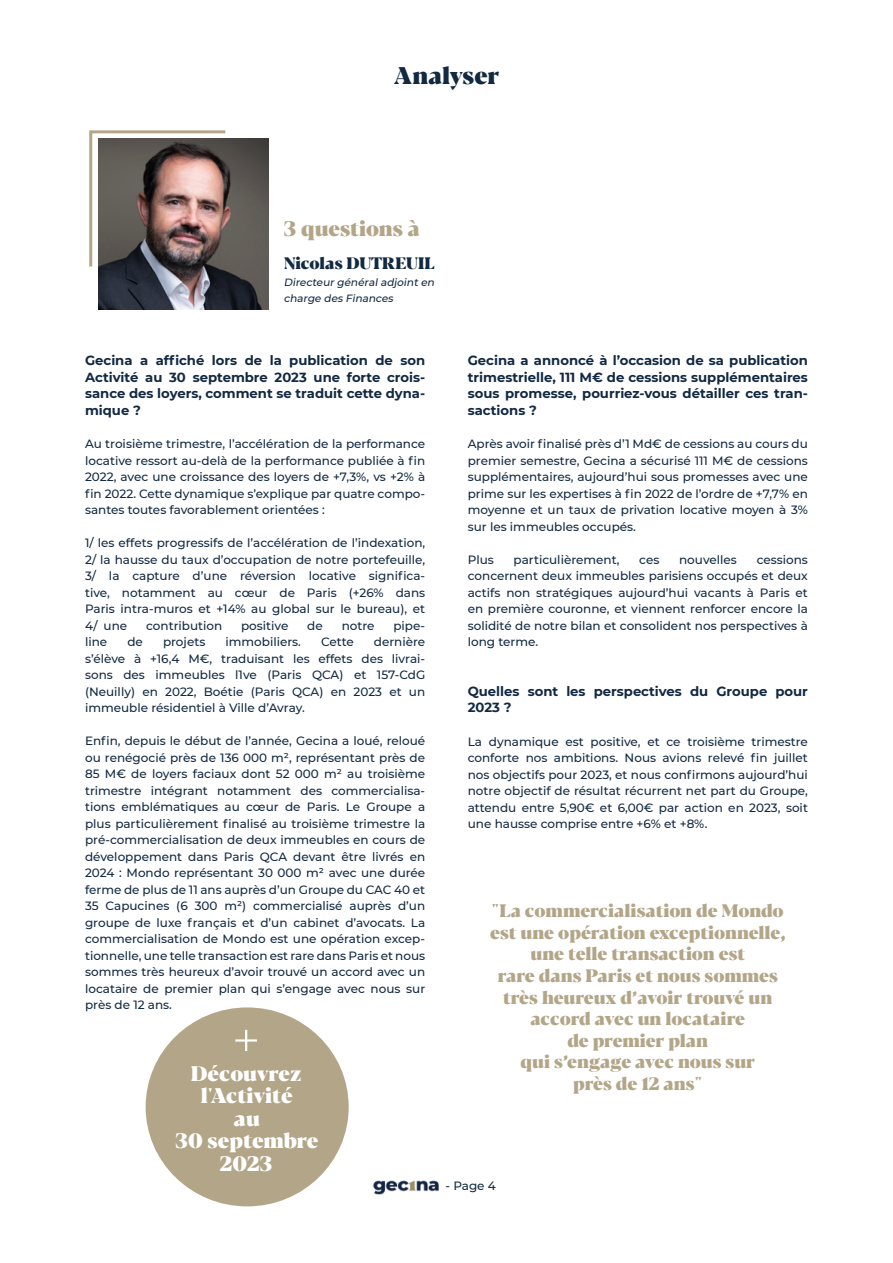
<style>
.page{position:relative;width:893px;height:1263px;background:#fff}
.page>*{position:absolute;margin:0;border:0;box-sizing:border-box;transform-origin:0 0}
.t1{font:300 51px "Montserrat";color:#fff}
.t2{font:800 24px "Blacker Pro Dis";color:#122942}
.t3{font:800 21px/22.5px "Blacker Pro Dis";color:#fff;text-align:center}
.t4{font:800 21px "Blacker Pro Dis";color:#b3a688}
.t5{font:800 18px/21.6px "Blacker Pro Dis";color:#b3a688;text-align:center}
.t6{font:800 16.5px "Blacker Pro Dis";color:#122942}
.t7{font:700 13.2px/16.5px "Montserrat";color:#122942;text-align:justify}
.t8{font:500 12px/16.5px "Montserrat";color:#122942;text-align:justify}
.t9{font:500 12px "Montserrat";color:#122940}
.t10{font:italic 500 10.5px/16.5px "Montserrat";color:#122942}
.s1{color:#122942}
</style>
<div class="page">
<img style="left:373px;top:1180px;width:66px;height:15px">
<img style="left:99px;top:139px;width:170px;height:170px">
<svg style="left:89px;top:130px;width:139px;height:139px"></svg>
<div style="left:146px;top:1007px;width:203px;height:199px;background:#b3a688;border-radius:50%"></div>
<h2 class="t2" style="left:394px;top:57px;width:107px">Analyser</h2>
<h3 class="t4" style="left:284px;top:212px;width:137px">3 questions à</h3>
<h3 class="t6" style="left:284px;top:251px;width:152px">Nicolas DUTREUIL</h3>
<p class="t10" style="left:284px;top:274px;width:154px">Directeur général adjoint en charge des Finances</p>
<p class="t7" style="left:85px;top:352px;width:342px">Gecina a affiché lors de la publication de son Activité au 30 septembre 2023 une forte crois&shy;sance des loyers, comment se traduit cette dyna&shy;mique ?</p>
<p class="t8" style="left:85px;top:435px;width:342px">Au troisième trimestre, l’accélération de la performance locative ressort au-delà de la performance publiée à fin 2022, avec une croissance des loyers de +7,3%, vs +2% à fin 2022. Cette dynamique s’explique par quatre compo&shy;santes toutes favorablement orientées :</p>
<p class="t8" style="left:85px;top:534px;width:342px">1/ les effets progressifs de l’accélération de l’indexation, 2/ la hausse du taux d’occupation de notre portefeuille, 3/ la capture d’une réversion locative significa&shy;tive, notamment au cœur de Paris (+26% dans Paris intra-muros et +14% au global sur le bureau), et 4/ une</p>
<p class="t8" style="left:146px;top:617px;width:78px">contribution</p>
<p class="t8" style="left:241px;top:617px;width:49px">positive</p>
<p class="t8" style="left:307px;top:617px;width:17px">de</p>
<p class="t8" style="left:342px;top:617px;width:34px">notre</p>
<p class="t8" style="left:393px;top:617px;width:33px">pipe-</p>
<p class="t8" style="left:85px;top:633px;width:342px;text-indent:289px">dernière s’élève à +16,4 M€, traduisant les effets des livrai&shy;sons des immeubles l1ve (Paris QCA) et 157-CdG (Neuilly) en 2022, Boétie (Paris QCA) en 2023 et un immeuble résidentiel à Ville d’Avray.</p>
<p class="t8" style="left:85px;top:732px;width:342px">Enfin, depuis le début de l’année, Gecina a loué, reloué ou renégocié près de 136 000 m², représentant près de 85 M€ de loyers faciaux dont 52 000 m² au troisième trimestre intégrant notamment des commercialisa&shy;tions emblématiques au cœur de Paris. Le Groupe a plus particulièrement finalisé au troisième trimestre la pré-commercialisation de deux immeubles en cours de développement dans Paris QCA devant être livrés en 2024 : Mondo représentant 30 000 m² avec une durée ferme de plus de 11 ans auprès d’un Groupe du CAC 40 et 35 Capucines (6 300 m²) commercialisé auprès d’un groupe de luxe français et d’un cabinet d’avocats. La commercialisation de Mondo est une opération excep&shy;tionnelle, une telle transaction est rare dans Paris et nous sommes très heureux d’avoir trouvé un accord avec un locataire de premier plan qui s’engage avec nous sur près de 12 ans.</p>
<p class="t8" style="left:85px;top:633px;width:24px">line</p>
<p class="t8" style="left:127px;top:633px;width:17px">de</p>
<p class="t8" style="left:163px;top:633px;width:44px">projets</p>
<p class="t8" style="left:225px;top:633px;width:77px">immobiliers.</p>
<p class="t8" style="left:321px;top:633px;width:34px">Cette</p>
<h1 class="t1" style="left:232px;top:1005px;width:31px">+</h1>
<h3 class="t3" style="left:175px;top:1060px;width:144px">Découvrez l'Activité<br>au<br>30 septembre<br>2023</h3>
<p class="t7" style="left:468px;top:352px;width:342px">Gecina a annoncé à l’occasion de sa publication trimestrielle, 111 M€ de cessions supplémentaires sous promesse, pourriez-vous détailler ces tran&shy;sactions ?</p>
<p class="t8" style="left:468px;top:435px;width:342px">Après avoir finalisé près d’1 Md€ de cessions au cours du premier semestre, Gecina a sécurisé 111 M€ de cessions supplémentaires, aujourd’hui sous promesses avec une prime sur les expertises à fin 2022 de l’ordre de +7,7% en moyenne et un taux de privation locative moyen à 3% sur les immeubles occupés.</p>
<p class="t8" style="left:468px;top:551px;width:28px">Plus</p>
<p class="t8" style="left:514px;top:551px;width:107px">particulièrement,</p>
<p class="t8" style="left:639px;top:551px;width:22px">ces</p>
<p class="t8" style="left:679px;top:551px;width:59px">nouvelles</p>
<p class="t8" style="left:468px;top:551px;width:342px;text-indent:289px">cessions concernent deux immeubles parisiens occupés et deux actifs non stratégiques aujourd’hui vacants à Paris et en première couronne, et viennent renforcer encore la solidité de notre bilan et consolident nos perspectives à long terme.</p>
<p class="t7" style="left:468px;top:682px;width:342px">Quelles sont les perspectives du Groupe pour<br>2023 ?</p>
<p class="t8" style="left:468px;top:733px;width:342px">La dynamique est positive, et ce troisième trimestre conforte nos ambitions. Nous avions relevé fin juillet nos objectifs pour 2023, et nous confirmons aujourd’hui notre objectif de résultat récurrent net part du Groupe, attendu entre 5,90€ et 6,00€ par action en 2023, soit une hausse comprise entre +6% et +8%.</p>
<h3 class="t5" style="left:490px;top:898px;width:297px">"La commercialisation de Mondo est une opération exceptionnelle, une telle transaction est<br>rare dans Paris et nous sommes très heureux d’avoir trouvé un accord avec un locataire<br>de premier plan<br>qui s’engage avec nous sur<br>près de 12 ans"</h3>
<p class="t9" style="left:445px;top:1177px;width:52px">- Page <span class="s1">4</span></p>
</div>
